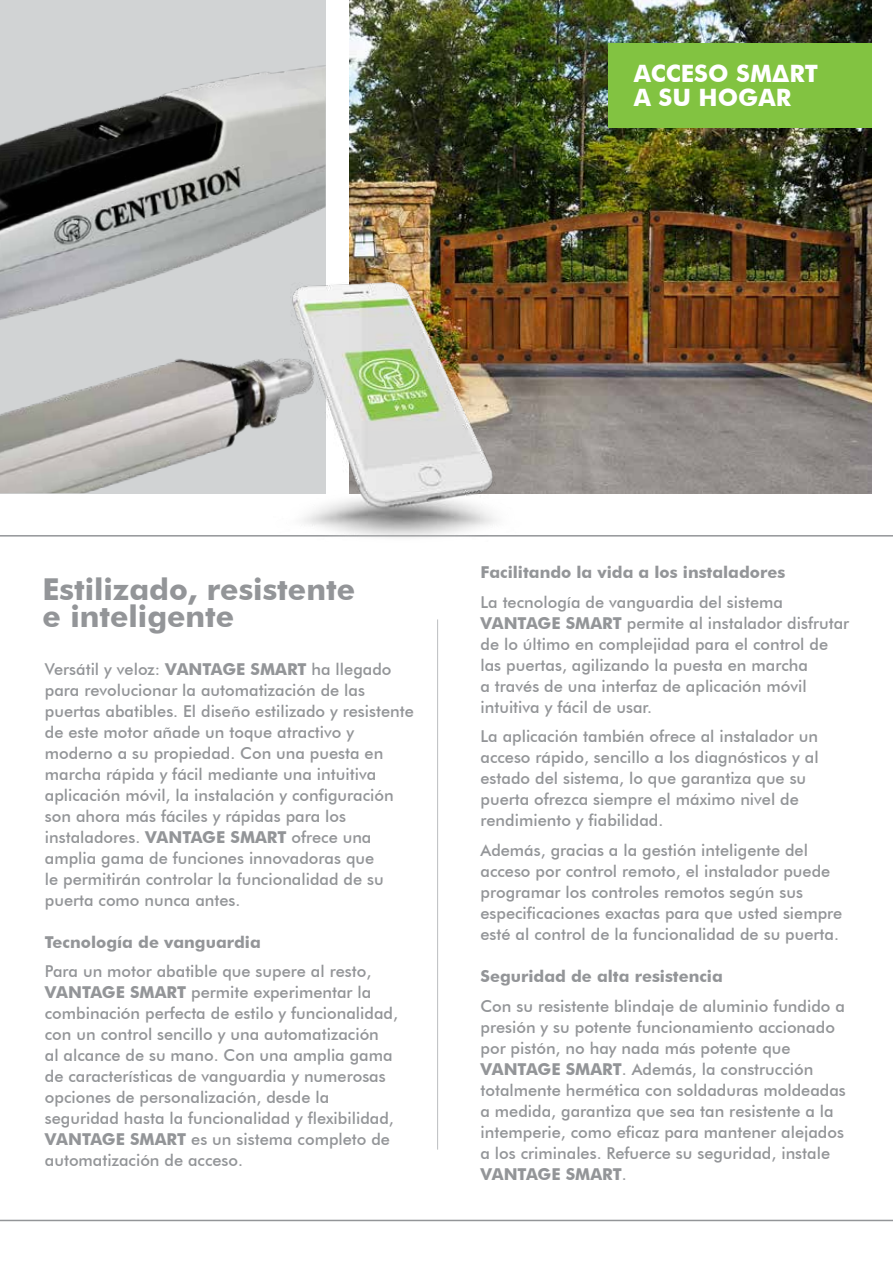
<style>
.page{position:relative;width:893px;height:1263px;background:#fff}
.page>*{position:absolute;margin:0;border:0;box-sizing:border-box;transform-origin:0 0}
.t1{font:700 30.15px/27px "Futura BT";color:#939598}
.t2{font:700 23.85px/24px "Futura BT";color:#fff}
.t3{font:500 16.35px/21px "Futura BT";color:#939598}
.t4{font:700 16.35px "Futura BT";color:#939598}
.s1{font-weight:700}
</style>
<div class="page">
<img style="left:350px;top:0;width:522px;height:493px">
<hr style="left:0;top:1220px;width:893px;height:1px;background:#939598">
<hr style="left:0;top:535px;width:893px;height:2px;background:#939598">
<img style="left:0;top:355px;width:273px;height:138px">
<img style="left:0;top:0;width:326px;height:355px">
<hr style="left:437px;top:619px;width:1px;height:530px;background:#bcbec0">
<div style="left:608px;top:43px;width:264px;height:84px;background:#82c341"></div>
<img style="left:273px;top:283px;width:249px;height:254px">
<h2 class="t2" style="left:634px;top:62px;width:186px">ACCESO SMΔRT<br>A SU HOGAR</h2>
<h1 class="t1" style="left:43px;top:576px;width:314px">Estilizado, resistente e inteligente</h1>
<p class="t3" style="left:45px;top:659px;width:370px">Versátil y veloz: <span class="s1">VANTAGE SMART</span> ha llegado para revolucionar la automatización de las puertas abatibles. El diseño estilizado y resistente de este motor añade un toque atractivo y moderno a su propiedad. Con una puesta en marcha rápida y fácil mediante una intuitiva aplicación móvil, la instalación y configuración son ahora más fáciles y rápidas para los instaladores. <span class="s1">VANTAGE SMART</span> ofrece una amplia gama de funciones innovadoras que<br>le permitirán controlar la funcionalidad de su puerta como nunca antes.</p>
<p class="t4" style="left:45px;top:932px;width:217px">Tecnología de vanguardia</p>
<p class="t3" style="left:45px;top:961px;width:355px">Para un motor abatible que supere al resto, <span class="s1">VANTAGE SMART</span> permite experimentar la combinación perfecta de estilo y funcionalidad, con un control sencillo y una automatización<br>al alcance de su mano. Con una amplia gama de características de vanguardia y numerosas opciones de personalización, desde la seguridad hasta la funcionalidad y flexibilidad, <span class="s1">VANTAGE SMART</span> es un sistema completo de automatización de acceso.</p>
<p class="t4" style="left:480px;top:562px;width:306px">Facilitando la vida a los instaladores</p>
<p class="t3" style="left:480px;top:591px;width:370px">La tecnología de vanguardia del sistema <span class="s1">VANTAGE SMART</span> permite al instalador disfrutar de lo último en complejidad para el control de las puertas, agilizando la puesta en marcha<br>a través de una interfaz de aplicación móvil intuitiva y fácil de usar.</p>
<p class="t3" style="left:480px;top:726px;width:340px">La aplicación también ofrece al instalador un acceso rápido, sencillo a los diagnósticos y al estado del sistema, lo que garantiza que su puerta ofrezca siempre el máximo nivel de rendimiento y fiabilidad.</p>
<p class="t3" style="left:480px;top:839px;width:363px">Además, gracias a la gestión inteligente del acceso por control remoto, el instalador puede programar los controles remotos según sus especificaciones exactas para que usted siempre esté al control de la funcionalidad de su puerta.</p>
<p class="t4" style="left:480px;top:966px;width:244px">Seguridad de alta resistencia</p>
<p class="t3" style="left:480px;top:995px;width:367px">Con su resistente blindaje de aluminio fundido a presión y su potente funcionamiento accionado por pistón, no hay nada más potente que <span class="s1">VANTAGE SMART</span>. Además, la construcción totalmente hermética con soldaduras moldeadas a medida, garantiza que sea tan resistente a la intemperie, como eficaz para mantener alejados a los criminales. Refuerce su seguridad, instale <span class="s1">VANTAGE SMART</span>.</p>
</div>
